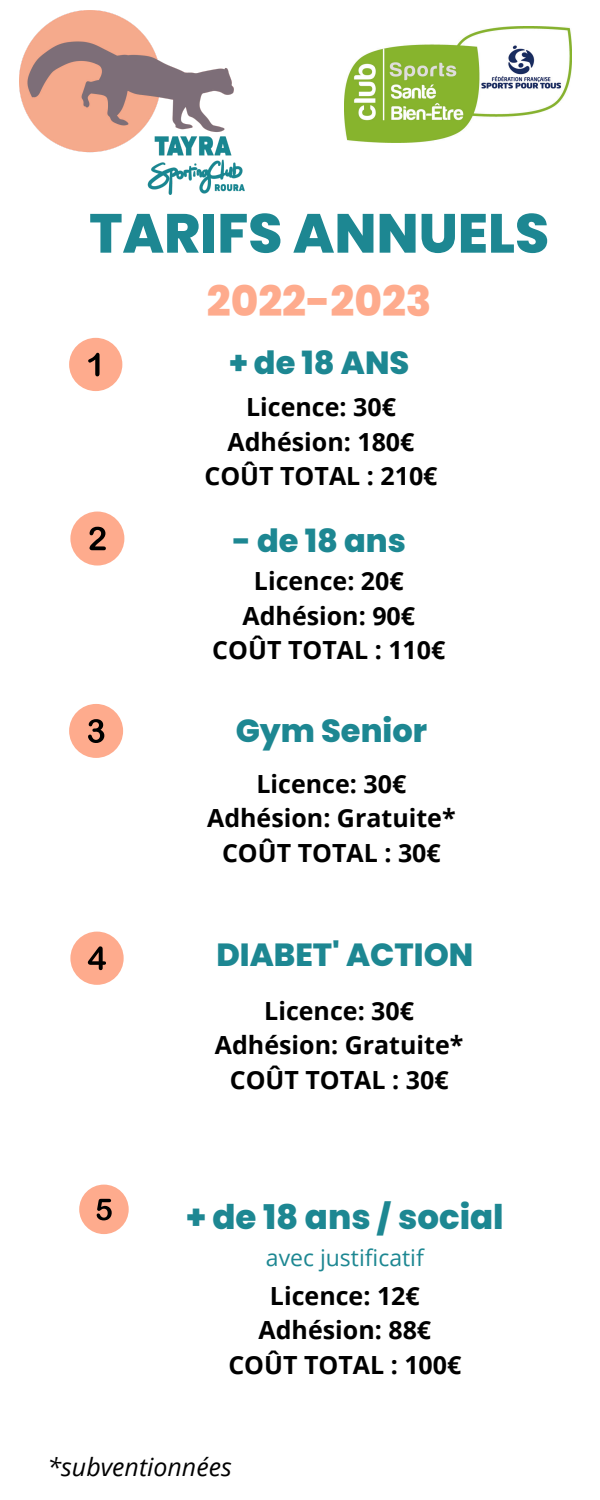
<style>
.page{position:relative;width:600px;height:1500px;background:#fff}
.page>*{position:absolute;margin:0;border:0;box-sizing:border-box;transform-origin:0 0}
.t1{font:800 55px "Poppins";color:#1d8792}
.t2{font:800 42px "Poppins";color:#feab8d}
.t3{font:800 34px "Poppins";color:#1d8792}
.t4{font:800 32px "Poppins";color:#1d8792}
.t5{font:700 25px/34.5px "Open Sans";color:#000;text-align:center}
.t6{font:italic 25px "Open Sans";color:#000}
.t7{font:23px "Open Sans";color:#1d8792}
</style>
<div class="page">
<div style="left:69px;top:338px;width:53px;height:53px;background:#feab8d;border-radius:50%"></div>
<svg style="left:88px;top:353px;width:12px;height:23px"></svg>
<div style="left:70px;top:512px;width:54px;height:54px;background:#feab8d;border-radius:50%"></div>
<svg style="left:90px;top:527px;width:16px;height:23px"></svg>
<div style="left:69px;top:704px;width:54px;height:54px;background:#feab8d;border-radius:50%"></div>
<svg style="left:88px;top:719px;width:16px;height:24px"></svg>
<div style="left:70px;top:932px;width:54px;height:53px;background:#feab8d;border-radius:50%"></div>
<svg style="left:88px;top:946px;width:18px;height:24px"></svg>
<div style="left:79px;top:1185px;width:50px;height:49px;background:#feab8d;border-radius:50%"></div>
<svg style="left:97px;top:1199px;width:15px;height:21px"></svg>
<img style="left:20px;top:10px;width:225px;height:184px">
<img style="left:345px;top:26px;width:226px;height:117px">
<h1 class="t1" style="left:89px;top:202px;width:461px">TARIFS ANNUELS</h1>
<h2 class="t2" style="left:207px;top:277px;width:226px">2022-2023</h2>
<p class="t4" style="left:229px;top:344px;width:182px">+ de 18 ANS</p>
<p class="t5" style="left:204px;top:389px;width:235px">Licence: 30€<br>Adhésion: 180€<br>COÛT TOTAL : 210€</p>
<p class="t4" style="left:232px;top:522px;width:175px">- de 18 ans</p>
<p class="t5" style="left:212px;top:563px;width:235px">Licence: 20€<br>Adhésion: 90€<br>COÛT TOTAL : 110€</p>
<p class="t4" style="left:236px;top:712px;width:193px">Gym Senior</p>
<p class="t5" style="left:207px;top:766px;width:250px">Licence: 30€<br>Adhésion: Gratuite*<br>COÛT TOTAL : 30€</p>
<p class="t4" style="left:216px;top:936px;width:258px">DIABET' ACTION</p>
<p class="t5" style="left:215px;top:993px;width:250px">Licence: 30€<br>Adhésion: Gratuite*<br>COÛT TOTAL : 30€</p>
<h3 class="t3" style="left:186px;top:1198px;width:319px">+ de 18 ans / social</h3>
<p class="t7" style="left:266px;top:1242px;width:160px">avec justificatif</p>
<p class="t5" style="left:228px;top:1278px;width:235px">Licence: 12€<br>Adhésion: 88€<br>COÛT TOTAL : 100€</p>
<p class="t6" style="left:47px;top:1450px;width:186px">*subventionnées</p>
</div>
